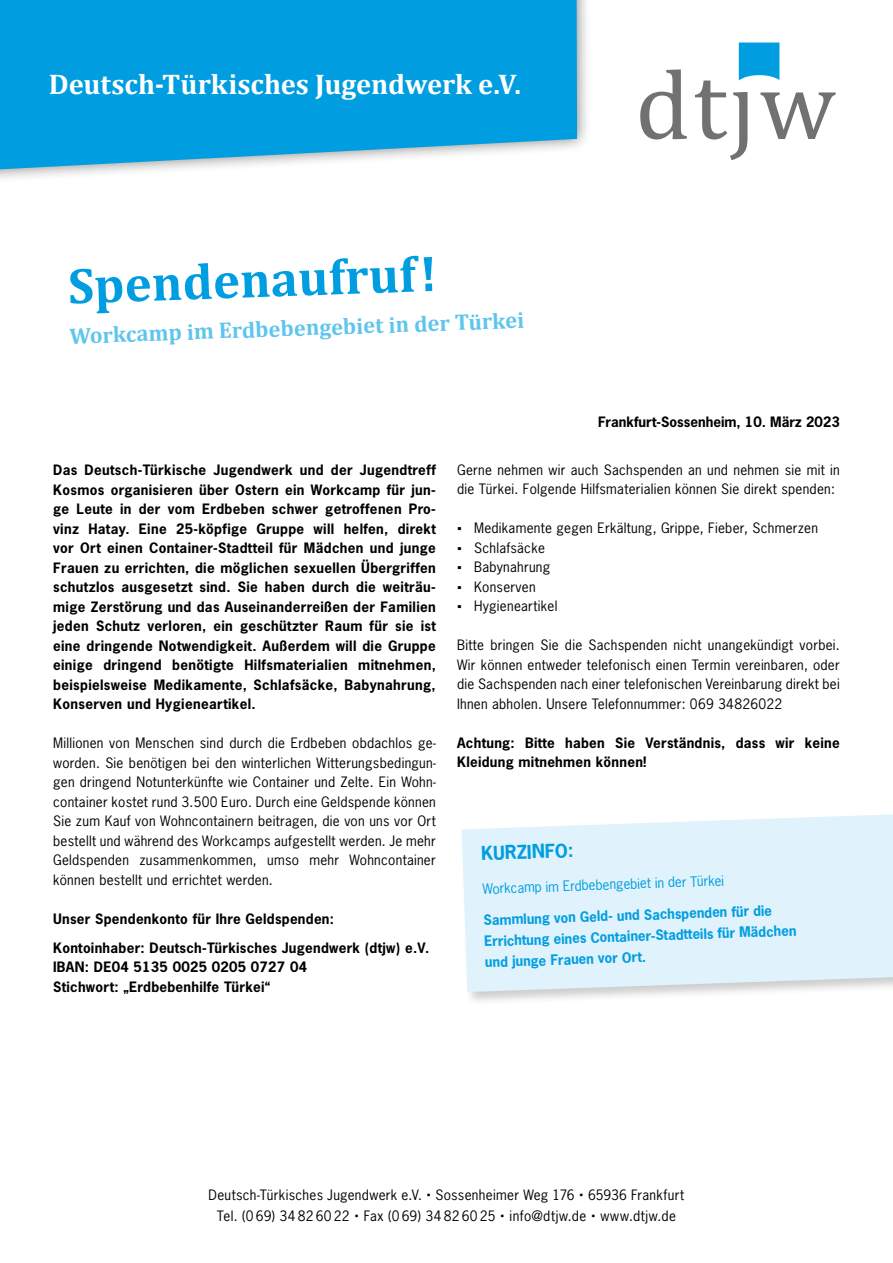
<style>
.page{position:relative;width:893px;height:1263px;background:#fff}
.page>*{position:absolute;margin:0;border:0;box-sizing:border-box;transform-origin:0 0}
.t1{font:700 51px "Cambria";color:#009ee0}
.t2{font:700 28.5px "Cambria";letter-spacing:-.005em;color:#fff}
.t3{font:700 22.5px "Cambria";color:#5ec5ed}
.t4{font:700 18px "News Gothic Std";color:#009ee0}
.t5{font:13.5px/19.5px "News Gothic Std";letter-spacing:.02em;color:#000;text-align:justify}
.t6{font:700 13.5px/19.5px "News Gothic Std";letter-spacing:.02em;color:#000}
.t7{font:700 13.5px/21px "News Gothic Std";color:#009ee0}
.t8{font:13.5px "News Gothic Std";color:#009ee0}
.t9{font:700 13.5px "News Gothic Std";color:#000}
.s1{font-family:"Segoe UI";font-weight:700}
.s2{font-weight:700;font-size:16.5px}
</style>
<div class="page">
<div style="left:0;top:0;width:591px;height:186px;background:#000;opacity:.5"></div>
<svg style="left:0;top:0;width:577px;height:169px;fill:#009ee0"></svg>
<svg style="left:640px;top:69px;width:47px;height:70px"></svg>
<svg style="left:695px;top:43px;width:141px;height:117px"></svg>
<div style="left:460px;top:810px;width:433px;height:196px;background:#000;opacity:.2"></div>
<svg style="left:462px;top:814px;width:431px;height:178px;fill:#e0f2fb"></svg>
<h2 class="t2" style="left:49px;top:64px;width:474px">Deutsch-Türkisches Jugendwerk e.V.</h2>
<h1 class="t1" style="left:67px;top:250px;width:371px;rotate:-2deg">Spendenaufruf!</h1>
<h3 class="t3" style="left:69px;top:320px;width:456px;rotate:-2deg">Workcamp im Erdbebengebiet in der Türkei</h3>
<p class="t9" style="left:598px;top:412px;width:243px">Frankfurt-Sossenheim, 10. März 2023</p>
<p class="t6" style="left:53px;top:460px;width:384px;text-align:justify">Das Deutsch-Türkische Jugendwerk und der Jugendtreff Kosmos organisieren über Ostern ein Workcamp für jun&shy;ge Leute in der vom Erdbeben schwer getroffenen Pro&shy;vinz Hatay. Eine 25-köpfige Gruppe will helfen, direkt vor Ort einen Container-Stadtteil für Mädchen und junge Frauen zu errichten, die möglichen sexuellen Übergriffen schutzlos ausgesetzt sind. Sie haben durch die weiträu&shy;mige Zerstörung und das Auseinanderreißen der Familien jeden Schutz verloren, ein geschützter Raum für sie ist eine dringende Notwendigkeit. Außerdem will die Gruppe einige dringend benötigte Hilfsmaterialien mitnehmen, beispielsweise Medikamente, Schlafsäcke, Babynahrung, Konserven und Hygieneartikel.</p>
<p class="t5" style="left:53px;top:733px;width:384px">Millionen von Menschen sind durch die Erdbeben obdachlos ge&shy;worden. Sie benötigen bei den winterlichen Witterungsbedingun&shy;gen dringend Notunterkünfte wie Container und Zelte. Ein Wohn&shy;container kostet rund 3.500 Euro. Durch eine Geldspende können Sie zum Kauf von Wohncontainern beitragen, die von uns vor Ort bestellt und während des Workcamps aufgestellt werden. Je mehr Geldspenden zusammenkommen, umso mehr Wohncontainer können bestellt und errichtet werden.</p>
<p class="t6" style="left:53px;top:903px;width:378px;line-height:29.2px">Unser Spendenkonto für Ihre Geldspenden:<br>Kontoinhaber: Deutsch-Türkisches Jugendwerk (dtjw) e.V.</p>
<p class="t6" style="left:53px;top:957px;width:255px">IBAN: DE04 5135 0025 0205 0727 04<br>Stichwort: „Erdbebenhilfe Türkei“</p>
<p class="t5" style="left:457px;top:460px;width:384px">Gerne nehmen wir auch Sachspenden an und nehmen sie mit in die Türkei. Folgende Hilfsmaterialien können Sie direkt spenden:</p>
<p class="t5" style="left:457px;top:518px;width:362px"><span class="s1">▪</span> Medikamente gegen Erkältung, Grippe, Fieber, Schmerzen</p>
<p class="t5" style="left:457px;top:538px;width:89px"><span class="s1">▪</span> Schlafsäcke</p>
<p class="t5" style="left:457px;top:557px;width:95px"><span class="s1">▪</span> Babynahrung</p>
<p class="t5" style="left:457px;top:577px;width:80px"><span class="s1">▪</span> Konserven</p>
<p class="t5" style="left:457px;top:596px;width:102px"><span class="s1">▪</span> Hygieneartikel</p>
<p class="t5" style="left:457px;top:635px;width:384px">Bitte bringen Sie die Sachspenden nicht unangekündigt vorbei.<br>Wir können entweder telefonisch einen Termin vereinbaren, oder die Sachspenden nach einer telefonischen Vereinbarung direkt bei Ihnen abholen. Unsere Telefonnummer: 069 34826022</p>
<p class="t6" style="left:457px;top:733px;width:384px">Achtung: Bitte haben Sie Verständnis, dass wir keine<br>Kleidung mitnehmen können!</p>
<h3 class="t4" style="left:481px;top:841px;width:94px;rotate:-2deg">KURZINFO:</h3>
<p class="t8" style="left:482px;top:880px;width:243px;rotate:-2deg">Workcamp im Erdbebengebiet in der Türkei</p>
<p class="t7" style="left:483px;top:909px;width:314px;rotate:-2deg">Sammlung von Geld- und Sachspenden für die<br>Errichtung eines Container-Stadtteils für Mädchen und junge Frauen vor Ort.</p>
<p class="t5" style="left:209px;top:1184px;width:477px;line-height:21px;text-align:center">Deutsch-Türkisches Jugendwerk e.V. <span class="s2">·</span> Sossenheimer Weg 176 <span class="s2">·</span> 65936 Frankfurt<br>Tel. (0 69) 34 82 60 22 <span class="s2">·</span> Fax (0 69) 34 82 60 25 <span class="s2">·</span> info@dtjw.de <span class="s2">·</span> www.dtjw.de</p>
</div>
